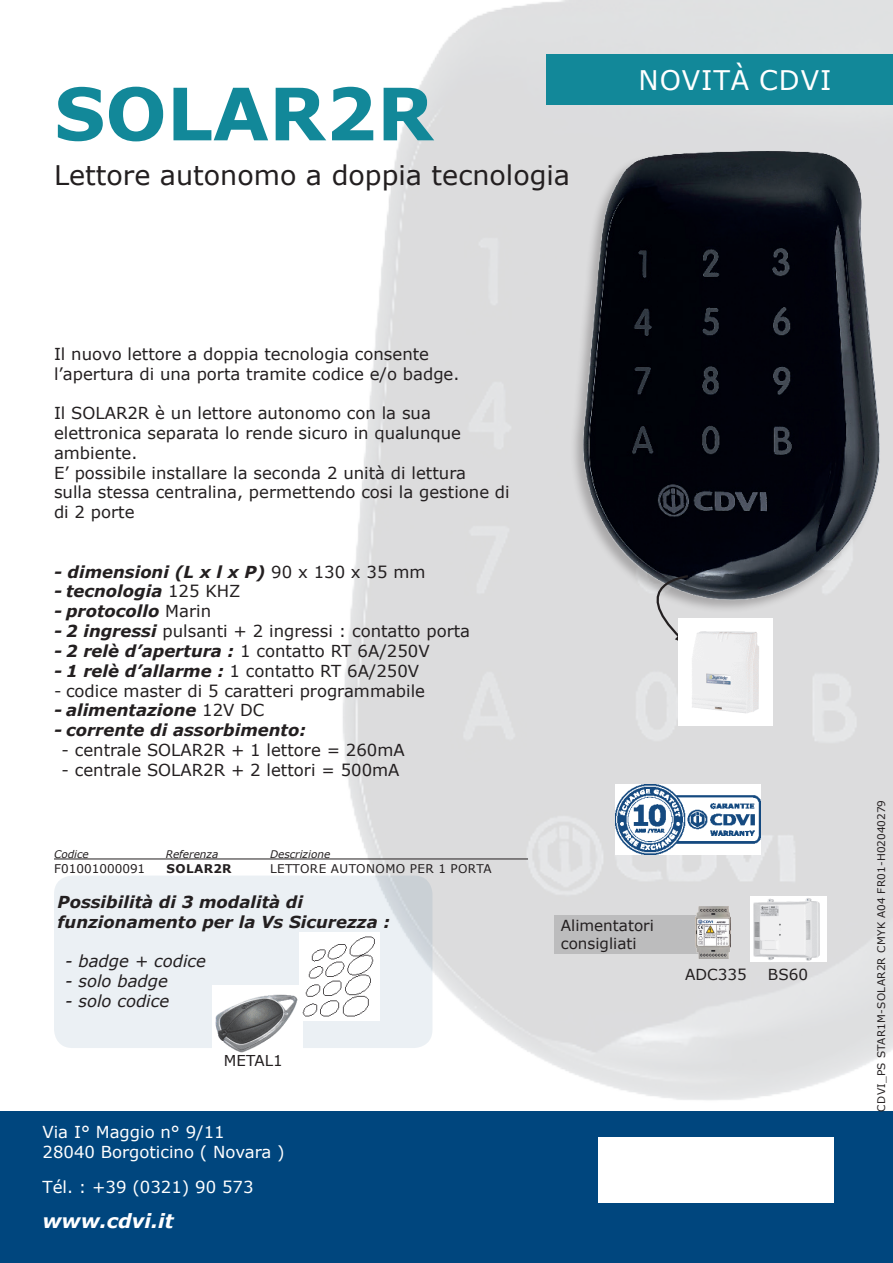
<style>
.page{position:relative;width:893px;height:1263px;background:#fff}
.page>*{position:absolute;margin:0;border:0;box-sizing:border-box;transform-origin:0 0}
.t1{font:700 72.3px "Verdana";color:#128899}
.t2{font:27px "Verdana";color:#231f20}
.t3{font:27px "Verdana";letter-spacing:.035em;color:#fff}
.t4{font:italic 700 19.5px "Verdana";color:#fff}
.FORMATED_TABS{font:16.5px "Verdana";color:#231f20}
.FORMATED_TABS-2{font:italic 700 16.5px/19.8px "Verdana";color:#231f20}
.t5{font:16.5px "Verdana";color:#fff}
.FORMATED_TABS-3{font:italic 16.5px "Verdana";color:#231f20}
.t6{font:15.15px/18.1px "Verdana";color:#231f20}
.t7{font:15px "Verdana";color:#231f20}
.t8{font:12px "Verdana";letter-spacing:.035em;color:#231f20}
.t9{font:12px "Verdana";letter-spacing:.015em;color:#231f20}
.t10{font:700 12px "Verdana";letter-spacing:.035em;color:#231f20}
.t11{font:10.5px "Verdana";letter-spacing:.015em;color:#231f20}
.t12{font:italic 10.5px "Verdana";color:#231f20}
.s1{font-weight:400;font-style:normal}
.s2{font-weight:700;font-style:italic}
</style>
<div class="page">
<img style="left:327px;top:0;width:566px;height:1112px">
<div style="left:0;top:1112px;width:893px;height:151px;background:#00467e"></div>
<div style="left:546px;top:54px;width:347px;height:51px;background:#128899"></div>
<div style="left:570px;top:149px;width:311px;height:465px;background:#dcdcdd"></div>
<img style="left:577px;top:134px;width:316px;height:485px">
<svg style="left:624px;top:574px;width:66px;height:71px"></svg>
<img style="left:679px;top:619px;width:94px;height:106px">
<img style="left:616px;top:784px;width:144px;height:70px">
<div style="left:54px;top:875px;width:378px;height:173px;background:#ebf0f4;border-radius:18px"></div>
<img style="left:213px;top:985px;width:89px;height:68px">
<img style="left:300px;top:933px;width:79px;height:87px">
<hr style="left:54px;top:859px;width:474px;height:1px;background:#231f20">
<div style="left:554px;top:915px;width:157px;height:39px;background:#bcbcbd"></div>
<img style="left:696px;top:906px;width:35px;height:52px">
<img style="left:751px;top:897px;width:76px;height:65px">
<div style="left:598px;top:1138px;width:235px;height:64px;background:#fff"></div>
<p class="t1" style="left:54px;top:63px;width:381px">SOLAR2R</p>
<p class="t2" style="left:54px;top:156px;width:518px">Lettore autonomo a doppia tecnologia</p>
<p class="t3" style="left:639px;top:61px;width:194px">NOVITÀ CDVI</p>
<p class="FORMATED_TABS" style="left:54px;top:342px;width:377px">Il nuovo lettore a doppia tecnologia consente</p>
<p class="FORMATED_TABS" style="left:54px;top:362px;width:407px">l’apertura di una porta tramite codice e/o badge.</p>
<p class="FORMATED_TABS" style="left:54px;top:402px;width:378px">Il SOLAR2R è un lettore autonomo con la sua</p>
<p class="FORMATED_TABS" style="left:54px;top:422px;width:409px">elettronica separata lo rende sicuro in qualunque</p>
<p class="FORMATED_TABS" style="left:54px;top:441px;width:85px">ambiente.</p>
<p class="FORMATED_TABS" style="left:54px;top:461px;width:413px">E’ possibile installare la seconda 2 unità di lettura</p>
<p class="FORMATED_TABS" style="left:54px;top:481px;width:457px">sulla stessa centralina, permettendo cosi la gestione di</p>
<p class="FORMATED_TABS" style="left:54px;top:501px;width:82px">di 2 porte</p>
<p class="FORMATED_TABS-2" style="left:54px;top:561px;width:373px">- dimensioni (L x l x P) <span class="s1">90 x 130 x 35 mm</span></p>
<p class="FORMATED_TABS-2" style="left:54px;top:581px;width:188px">- tecnologia <span class="s1">125 KHZ</span></p>
<p class="FORMATED_TABS-2" style="left:54px;top:601px;width:159px">- protocollo <span class="s1">Marin</span></p>
<p class="FORMATED_TABS" style="left:54px;top:620px;width:418px"><span class="s2">- 2 ingressi</span> pulsanti + 2 ingressi : contatto porta</p>
<p class="FORMATED_TABS" style="left:54px;top:639px;width:377px"><span class="s2">- 2 relè d’apertura :</span> 1 contatto RT 6A/250V</p>
<p class="FORMATED_TABS" style="left:54px;top:659px;width:367px"><span class="s2">- 1 relè d’allarme :</span> 1 contatto RT 6A/250V</p>
<p class="FORMATED_TABS" style="left:54px;top:679px;width:373px">- codice master di 5 caratteri programmabile</p>
<p class="FORMATED_TABS-2" style="left:54px;top:700px;width:212px">- alimentazione <span class="s1">12V DC</span></p>
<p class="FORMATED_TABS-2" style="left:54px;top:720px;width:253px">- corrente di assorbimento:</p>
<p class="FORMATED_TABS" style="left:62px;top:738px;width:345px">- centrale SOLAR2R + 1 lettore = 260mA</p>
<p class="FORMATED_TABS" style="left:62px;top:758px;width:339px">- centrale SOLAR2R + 2 lettori = 500mA</p>
<p class="t12" style="left:54px;top:847px;width:36px">Codice</p>
<p class="t12" style="left:166px;top:847px;width:54px">Referenza</p>
<p class="t12" style="left:270px;top:847px;width:62px">Descrizione</p>
<p class="t9" style="left:54px;top:860px;width:93px">F01001000091</p>
<p class="t10" style="left:166px;top:860px;width:67px">SOLAR2R</p>
<p class="t8" style="left:270px;top:860px;width:223px">LETTORE AUTONOMO PER 1 PORTA</p>
<p class="FORMATED_TABS-2" style="left:58px;top:892px;width:334px">Possibilità di 3 modalità di funzionamento per la Vs Sicurezza :</p>
<p class="FORMATED_TABS-3" style="left:65px;top:950px;width:142px">- badge + codice</p>
<p class="FORMATED_TABS-3" style="left:65px;top:970px;width:104px">- solo badge</p>
<p class="FORMATED_TABS-3" style="left:65px;top:989px;width:106px">- solo codice</p>
<p class="t7" style="left:224px;top:1050px;width:60px">METAL1</p>
<p class="t5" style="left:43px;top:1121px;width:184px">Via I° Maggio n° 9/11</p>
<p class="t5" style="left:43px;top:1140px;width:244px">28040 Borgoticino ( Novara )</p>
<p class="t5" style="left:43px;top:1175px;width:212px">Tél. : +39 (0321) 90 573</p>
<p class="t4" style="left:43px;top:1207px;width:133px">www.cdvi.it</p>
<p class="t6" style="left:561px;top:916px;width:95px">Alimentatori consigliati</p>
<p class="t6" style="left:685px;top:965px;width:63px">ADC335</p>
<p class="t6" style="left:768px;top:965px;width:42px">BS60</p>
<p class="t11" style="left:874px;top:1111px;width:313px;rotate:-90deg">CDVI_PS STAR1M-SOLAR2R CMYK A04 FR01-H02040279</p>
</div>
